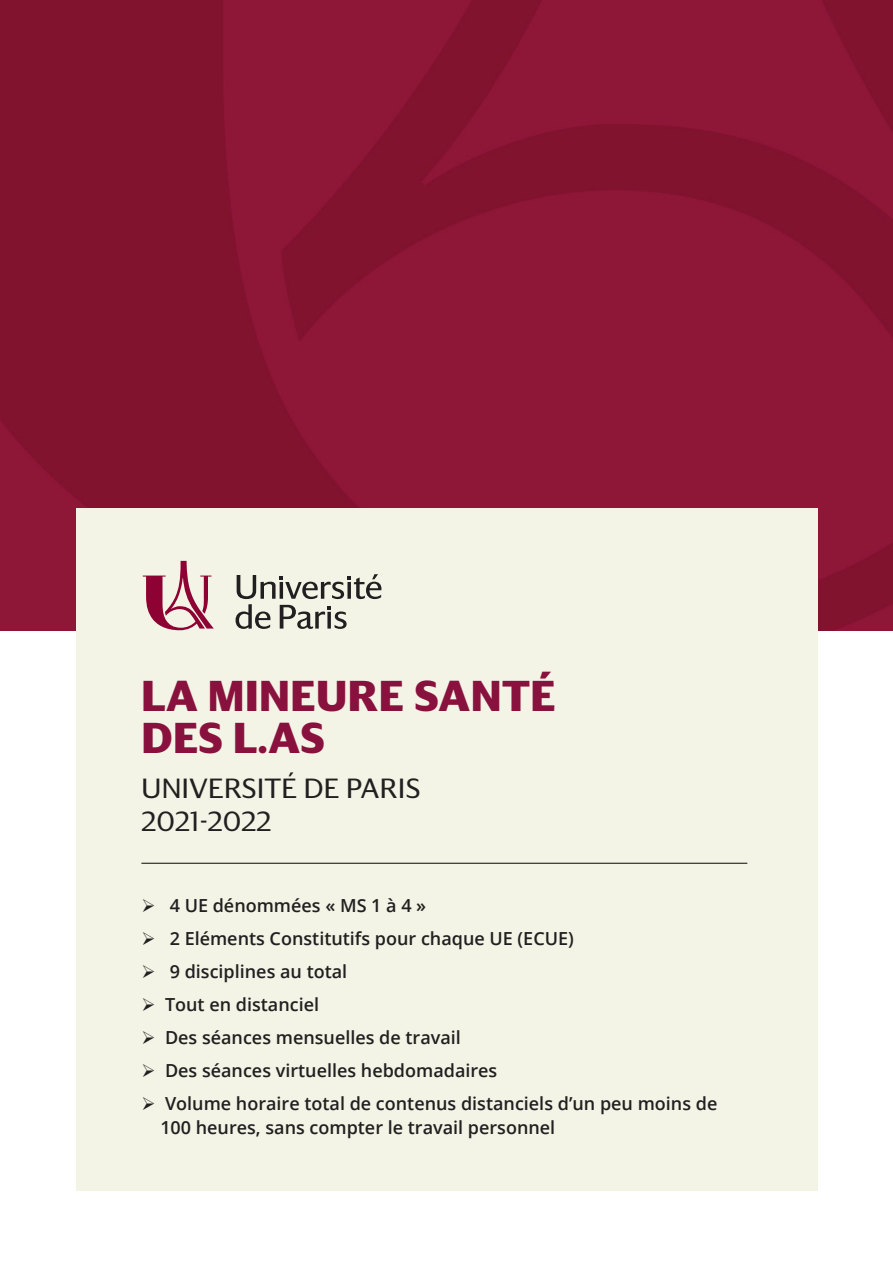
<style>
.page{position:relative;width:893px;height:1263px;background:#fff}
.page>*{position:absolute;margin:0;border:0;box-sizing:border-box;transform-origin:0 0}
.t1{font:700 42px/42px "Darby Sans";letter-spacing:.01em;color:#89113d}
.t2{font:27px/32.4px "Darby Sans";letter-spacing:.01em;color:#231f20}
.t3{font:600 18px/24px "Open Sans";color:#231f20}
</style>
<div class="page">
<img style="left:0;top:0;width:893px;height:630px">
<div style="left:77px;top:508px;width:741px;height:683px;background:#f3f4e6"></div>
<svg style="left:143px;top:561px;width:71px;height:69px"></svg>
<svg style="left:236px;top:574px;width:145px;height:55px"></svg>
<hr style="left:141px;top:863px;width:606px;height:1px;background:#231f20">
<h1 class="t1" style="left:142px;top:673px;width:416px">LA MINEURE SANTÉ<br>DES L.AS</h1>
<h2 class="t2" style="left:142px;top:771px;width:281px">UNIVERSITÉ DE PARIS<br>2021-2022</h2>
<p class="t3" style="left:141px;top:893px;width:286px">➢ 4 UE dénommées « MS 1 à 4 »</p>
<p class="t3" style="left:141px;top:926px;width:434px">➢ 2 Eléments Constitutifs pour chaque UE (ECUE)</p>
<p class="t3" style="left:141px;top:959px;width:207px">➢ 9 disciplines au total</p>
<p class="t3" style="left:141px;top:992px;width:179px">➢ Tout en distanciel</p>
<p class="t3" style="left:141px;top:1025px;width:321px">➢ Des séances mensuelles de travail</p>
<p class="t3" style="left:141px;top:1058px;width:357px">➢ Des séances virtuelles hebdomadaires</p>
<p class="t3" style="left:160px;top:1091px;width:558px;text-indent:-19px">➢ Volume horaire total de contenus distanciels d’un peu moins de<br>100 heures, sans compter le travail personnel</p>
</div>
